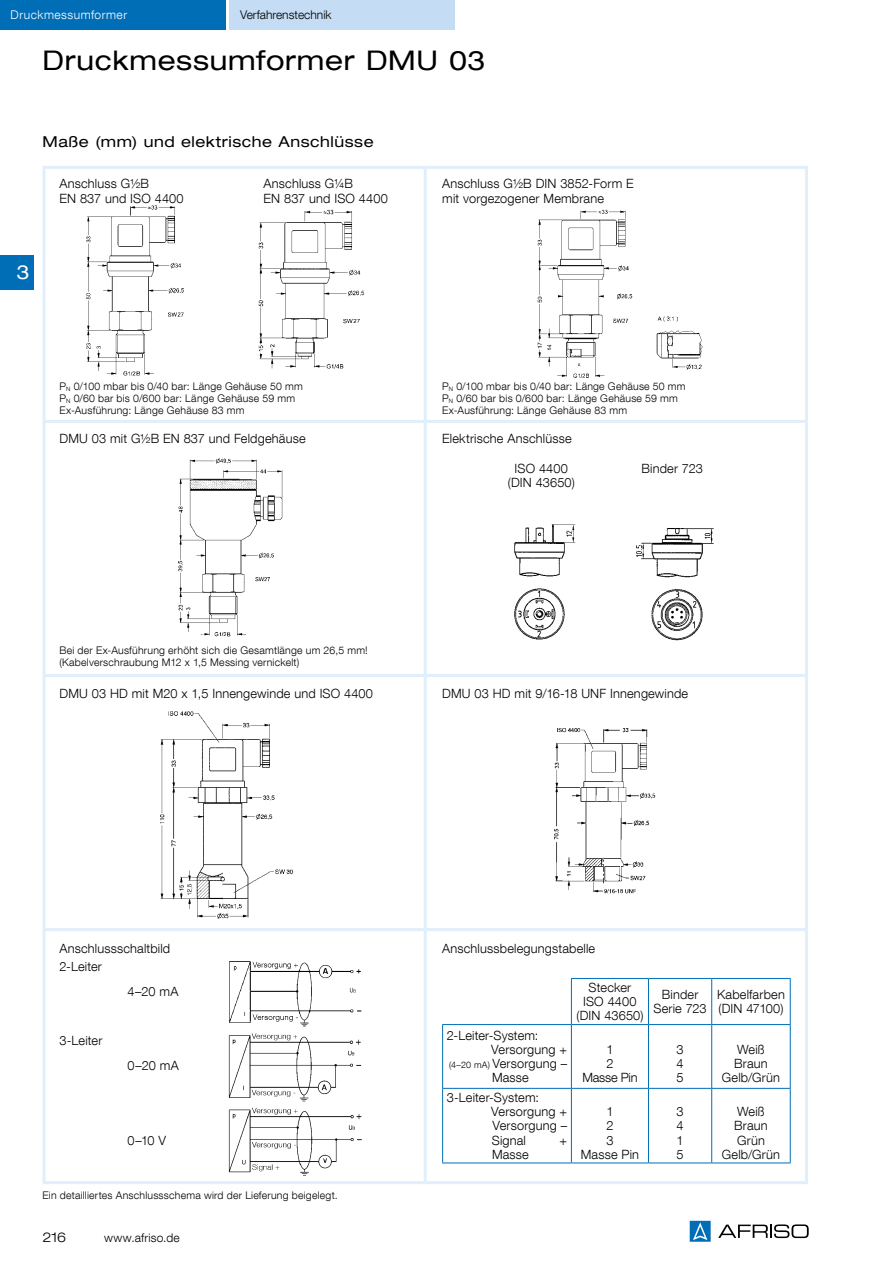
<style>
.page{position:relative;width:893px;height:1263px;background:#fff}
.page>*{position:absolute;margin:0;border:0;box-sizing:border-box;transform-origin:0 0}
.t1{font:expanded 27px "Helvetica Neue LT Com";letter-spacing:.025em;color:#000}
.t2{font:expanded 19.5px "Helvetica Neue LT Com";color:#fff}
.t3{font:expanded 15px "Helvetica Neue LT Com";letter-spacing:.035em;color:#000}
.t4{font:300 expanded 13.5px "Helvetica Neue LT Com";color:#000}
.t5{font:300 12.75px/14.2px "Helvetica Neue LT Com";letter-spacing:.015em;color:#000}
.t6{font:300 12.75px/14.2px "Helvetica Neue LT Com";letter-spacing:-.015em;color:#000;text-align:center}
.t7{font:300 12px "Helvetica Neue LT Com";letter-spacing:.04em;color:#fff}
.t8{font:300 12px "Helvetica Neue LT Com";color:#000}
.t9{font:300 12px "Helvetica Neue LT Com";letter-spacing:.02em;color:#000}
.t10{font:300 10.5px/12px "Helvetica Neue LT Com";letter-spacing:.02em;color:#000}
.s1{font-size:9px}
</style>
<div class="page">
<div style="left:0;top:0;width:225px;height:30px;background:#006eb7"></div>
<div style="left:230px;top:0;width:225px;height:30px;background:#c4dcf4"></div>
<svg style="left:718px;top:1224px;width:91px;height:14px"></svg>
<svg style="left:690px;top:1221px;width:21px;height:21px"></svg>
<hr style="left:43px;top:169px;width:3px;height:251px;background:#e1eefb">
<hr style="left:43px;top:166px;width:382px;height:3px;background:#e1eefb">
<hr style="left:424px;top:169px;width:3px;height:251px;background:#e1eefb">
<hr style="left:805px;top:169px;width:3px;height:251px;background:#e1eefb">
<hr style="left:425px;top:166px;width:383px;height:3px;background:#e1eefb">
<hr style="left:43px;top:423px;width:3px;height:251px;background:#e1eefb">
<hr style="left:43px;top:677px;width:3px;height:251px;background:#e1eefb">
<hr style="left:43px;top:420px;width:382px;height:3px;background:#e1eefb">
<hr style="left:424px;top:423px;width:3px;height:251px;background:#e1eefb">
<hr style="left:424px;top:677px;width:3px;height:251px;background:#e1eefb">
<hr style="left:805px;top:423px;width:3px;height:251px;background:#e1eefb">
<hr style="left:805px;top:677px;width:3px;height:251px;background:#e1eefb">
<hr style="left:425px;top:420px;width:383px;height:3px;background:#e1eefb">
<hr style="left:43px;top:931px;width:3px;height:250px;background:#e1eefb">
<hr style="left:43px;top:674px;width:382px;height:3px;background:#e1eefb">
<hr style="left:43px;top:928px;width:382px;height:3px;background:#e1eefb">
<hr style="left:43px;top:1181px;width:382px;height:3px;background:#e1eefb">
<hr style="left:424px;top:931px;width:3px;height:250px;background:#e1eefb">
<hr style="left:805px;top:931px;width:3px;height:250px;background:#e1eefb">
<hr style="left:425px;top:674px;width:383px;height:3px;background:#e1eefb">
<hr style="left:425px;top:928px;width:383px;height:3px;background:#e1eefb">
<hr style="left:425px;top:1181px;width:383px;height:3px;background:#e1eefb">
<img style="left:86px;top:205px;width:98px;height:171px">
<img style="left:178px;top:457px;width:105px;height:180px">
<img style="left:160px;top:711px;width:134px;height:208px">
<img style="left:554px;top:728px;width:102px;height:166px">
<hr style="left:571px;top:978px;width:77px;height:1px;background:#006eb7">
<hr style="left:571px;top:979px;width:1px;height:45px;background:#006eb7">
<hr style="left:648px;top:978px;width:64px;height:1px;background:#006eb7">
<hr style="left:648px;top:979px;width:1px;height:45px;background:#006eb7">
<hr style="left:712px;top:978px;width:79px;height:1px;background:#006eb7">
<hr style="left:711px;top:979px;width:1px;height:45px;background:#006eb7">
<hr style="left:790px;top:979px;width:1px;height:45px;background:#006eb7">
<hr style="left:442px;top:1024px;width:129px;height:1px;background:#006eb7">
<hr style="left:442px;top:1025px;width:1px;height:63px;background:#006eb7">
<hr style="left:571px;top:1024px;width:77px;height:1px;background:#006eb7">
<hr style="left:571px;top:1025px;width:1px;height:63px;background:#006eb7">
<hr style="left:648px;top:1024px;width:64px;height:1px;background:#006eb7">
<hr style="left:648px;top:1025px;width:1px;height:63px;background:#006eb7">
<hr style="left:712px;top:1024px;width:79px;height:1px;background:#006eb7">
<hr style="left:711px;top:1025px;width:1px;height:63px;background:#006eb7">
<hr style="left:790px;top:1025px;width:1px;height:63px;background:#006eb7">
<hr style="left:442px;top:1088px;width:129px;height:1px;background:#006eb7">
<hr style="left:442px;top:1089px;width:1px;height:73px;background:#006eb7">
<hr style="left:571px;top:1088px;width:77px;height:1px;background:#006eb7">
<hr style="left:571px;top:1089px;width:1px;height:73px;background:#006eb7">
<hr style="left:648px;top:1088px;width:64px;height:1px;background:#006eb7">
<hr style="left:648px;top:1089px;width:1px;height:73px;background:#006eb7">
<hr style="left:712px;top:1088px;width:79px;height:1px;background:#006eb7">
<hr style="left:711px;top:1089px;width:1px;height:73px;background:#006eb7">
<hr style="left:790px;top:1089px;width:1px;height:73px;background:#006eb7">
<hr style="left:442px;top:1162px;width:129px;height:1px;background:#006eb7">
<hr style="left:571px;top:1162px;width:77px;height:1px;background:#006eb7">
<hr style="left:648px;top:1162px;width:64px;height:1px;background:#006eb7">
<hr style="left:712px;top:1162px;width:79px;height:1px;background:#006eb7">
<img style="left:514px;top:524px;width:62px;height:116px">
<img style="left:636px;top:528px;width:78px;height:113px">
<img style="left:537px;top:209px;width:166px;height:169px">
<img style="left:258px;top:209px;width:107px;height:160px">
<img style="left:229px;top:961px;width:133px;height:66px">
<img style="left:228px;top:1033px;width:134px;height:69px">
<img style="left:228px;top:1107px;width:134px;height:68px">
<div style="left:0;top:255px;width:34px;height:34px;background:#006eb7"></div>
<p class="t7" style="left:11px;top:7px;width:118px">Druckmessumformer</p>
<p class="t8" style="left:240px;top:7px;width:93px">Verfahrenstechnik</p>
<h1 class="t1" style="left:43px;top:44px;width:445px">Druckmessumformer DMU 03</h1>
<p class="t3" style="left:43px;top:132px;width:333px">Maße (mm) und elektrische Anschlüsse</p>
<p class="t5" style="left:60px;top:175px;width:126px;line-height:15.8px">Anschluss G½B<br>EN 837 und ISO 4400</p>
<p class="t5" style="left:264px;top:175px;width:126px;line-height:15.8px">Anschluss G¼B<br>EN 837 und ISO 4400</p>
<h2 class="t2" style="left:17px;top:260px;width:15px">3</h2>
<p class="t5" style="left:442px;top:175px;width:193px;line-height:15.8px">Anschluss G½B DIN 3852-Form E mit vorgezogener Membrane</p>
<p class="t10" style="left:60px;top:380px;width:245px">P<sub>N</sub> 0/100 mbar bis 0/40 bar: Länge Gehäuse 50 mm<br>P<sub>N</sub> 0/60 bar bis 0/600 bar: Länge Gehäuse 59 mm<br>Ex-Ausführung: Länge Gehäuse 83 mm</p>
<p class="t10" style="left:442px;top:380px;width:245px">P<sub>N</sub> 0/100 mbar bis 0/40 bar: Länge Gehäuse 50 mm<br>P<sub>N</sub> 0/60 bar bis 0/600 bar: Länge Gehäuse 59 mm<br>Ex-Ausführung: Länge Gehäuse 83 mm</p>
<p class="t5" style="left:60px;top:431px;width:248px">DMU 03 mit G½B EN 837 und Feldgehäuse</p>
<p class="t5" style="left:442px;top:431px;width:131px">Elektrische Anschlüsse</p>
<p class="t5" style="left:508px;top:461px;width:68px;text-align:center">ISO 4400 (DIN 43650)</p>
<p class="t5" style="left:641px;top:461px;width:63px">Binder 723</p>
<p class="t10" style="left:60px;top:644px;width:310px">Bei der Ex-Ausführung erhöht sich die Gesamtlänge um 26,5 mm! (Kabelverschraubung M12 x 1,5 Messing vernickelt)</p>
<p class="t5" style="left:60px;top:686px;width:315px">DMU 03 HD mit M20 x 1,5 Innengewinde und ISO 4400</p>
<p class="t5" style="left:442px;top:686px;width:248px">DMU 03 HD mit 9/16-18 UNF Innengewinde</p>
<p class="t5" style="left:60px;top:939px;width:112px;line-height:18.3px">Anschlussschaltbild<br>2-Leiter</p>
<p class="t5" style="left:60px;top:1033px;width:44px">3-Leiter</p>
<p class="t5" style="left:128px;top:984px;width:52px">4–20 mA</p>
<p class="t5" style="left:128px;top:1058px;width:53px">0–20 mA</p>
<p class="t5" style="left:128px;top:1133px;width:40px">0–10 V</p>
<p class="t10" style="left:43px;top:1189px;width:297px">Ein detailliertes Anschlussschema wird der Lieferung beigelegt.</p>
<p class="t4" style="left:43px;top:1228px;width:25px">216</p>
<p class="t9" style="left:104px;top:1230px;width:77px">www.afriso.de</p>
<p class="t5" style="left:442px;top:941px;width:154px">Anschlussbelegungstabelle</p>
<p class="t5" style="left:447px;top:1028px;width:93px">2-Leiter-System:</p>
<p class="t5" style="left:491px;top:1042px;width:77px">Versorgung +</p>
<p class="t5" style="left:449px;top:1056px;width:120px"><span class="s1">(4–20 mA)</span> Versorgung –</p>
<p class="t5" style="left:492px;top:1070px;width:38px">Masse</p>
<p class="t5" style="left:491px;top:1090px;width:77px;text-indent:-44px">3-Leiter-System:<br>Versorgung +<br>Versorgung –<br>Signal</p>
<p class="t5" style="left:559px;top:1132px;width:9px">+</p>
<p class="t5" style="left:492px;top:1147px;width:38px">Masse</p>
<p class="t5" style="left:576px;top:980px;width:68px;text-align:center">Stecker<br>ISO 4400 (DIN 43650)</p>
<p class="t5" style="left:653px;top:987px;width:55px;text-align:center">Binder<br>Serie 723</p>
<p class="t5" style="left:717px;top:987px;width:69px">Kabelfarben (DIN 47100)</p>
<p class="t6" style="left:582px;top:1042px;width:57px">1<br>2<br>Masse Pin</p>
<p class="t5" style="left:676px;top:1042px;width:9px;text-align:justify">3<br>4<br>5</p>
<p class="t5" style="left:722px;top:1042px;width:60px;text-align:center">Weiß<br>Braun<br>Gelb/Grün</p>
<p class="t5" style="left:581px;top:1104px;width:60px;text-align:center">1<br>2<br>3<br>Masse Pin</p>
<p class="t5" style="left:676px;top:1104px;width:9px;text-align:justify">3<br>4<br>1<br>5</p>
<p class="t5" style="left:722px;top:1104px;width:60px;text-align:center">Weiß<br>Braun<br>Grün<br>Gelb/Grün</p>
</div>
